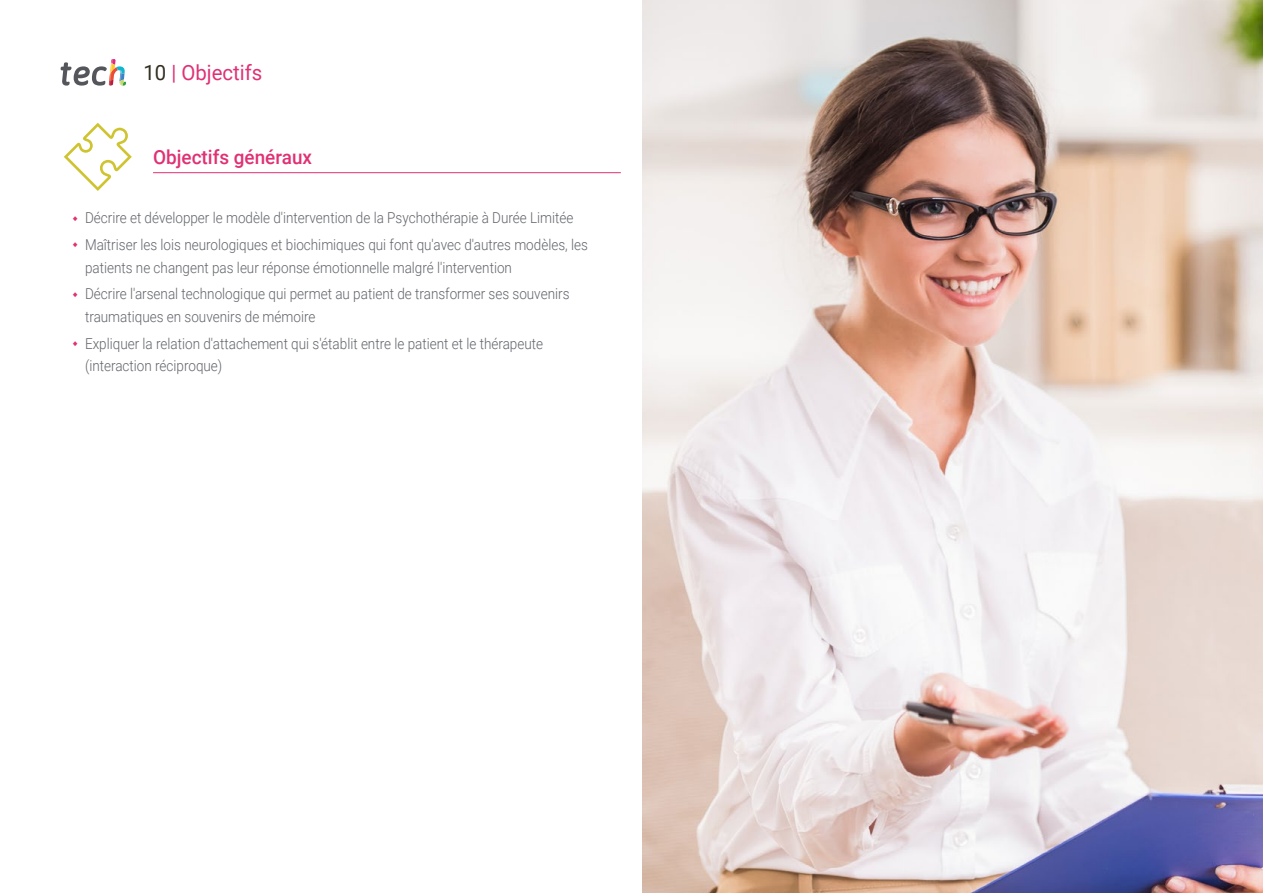
<style>
.page{position:relative;width:1263px;height:893px;background:#fff}
.page>*{position:absolute;margin:0;border:0;box-sizing:border-box;transform-origin:0 0}
.t1{font:21px "Roboto";color:#df3174}
.t2{font:500 19.5px "Roboto";color:#df3174}
.t3{font:300 15px/26.7px "Roboto";color:#61646a;scale:.9 1}
.s1{color:#312e20}
</style>
<div class="page">
<hr style="left:153px;top:172px;width:468px;height:1px;background:#df3174">
<svg style="left:64px;top:123px;width:68px;height:68px"></svg>
<img style="left:642px;top:0;width:621px;height:893px">
<svg style="left:61px;top:59px;width:65px;height:27px"></svg>
<h1 class="t1" style="left:144px;top:57px;width:120px"><span class="s1">10</span> | Objectifs</h1>
<h2 class="t2" style="left:153px;top:144px;width:160px">Objectifs généraux</h2>
<p class="t3" style="left:85px;top:204px;width:560px">Décrire et développer le modèle d'intervention de la Psychothérapie à Durée Limitée<br>Maîtriser les lois neurologiques et biochimiques qui font qu'avec d'autres modèles, les</p>
<p class="t3" style="left:85px;top:253px;width:540px">patients ne changent pas leur réponse émotionnelle malgré l'intervention<br>Décrire l'arsenal technologique qui permet au patient de transformer ses souvenirs</p>
<p class="t3" style="left:85px;top:303px;width:510px">traumatiques en souvenirs de mémoire<br>Expliquer la relation d'attachement qui s'établit entre le patient et le thérapeute</p>
<p class="t3" style="left:85px;top:352px;width:154px">(interaction réciproque)</p>
</div>
